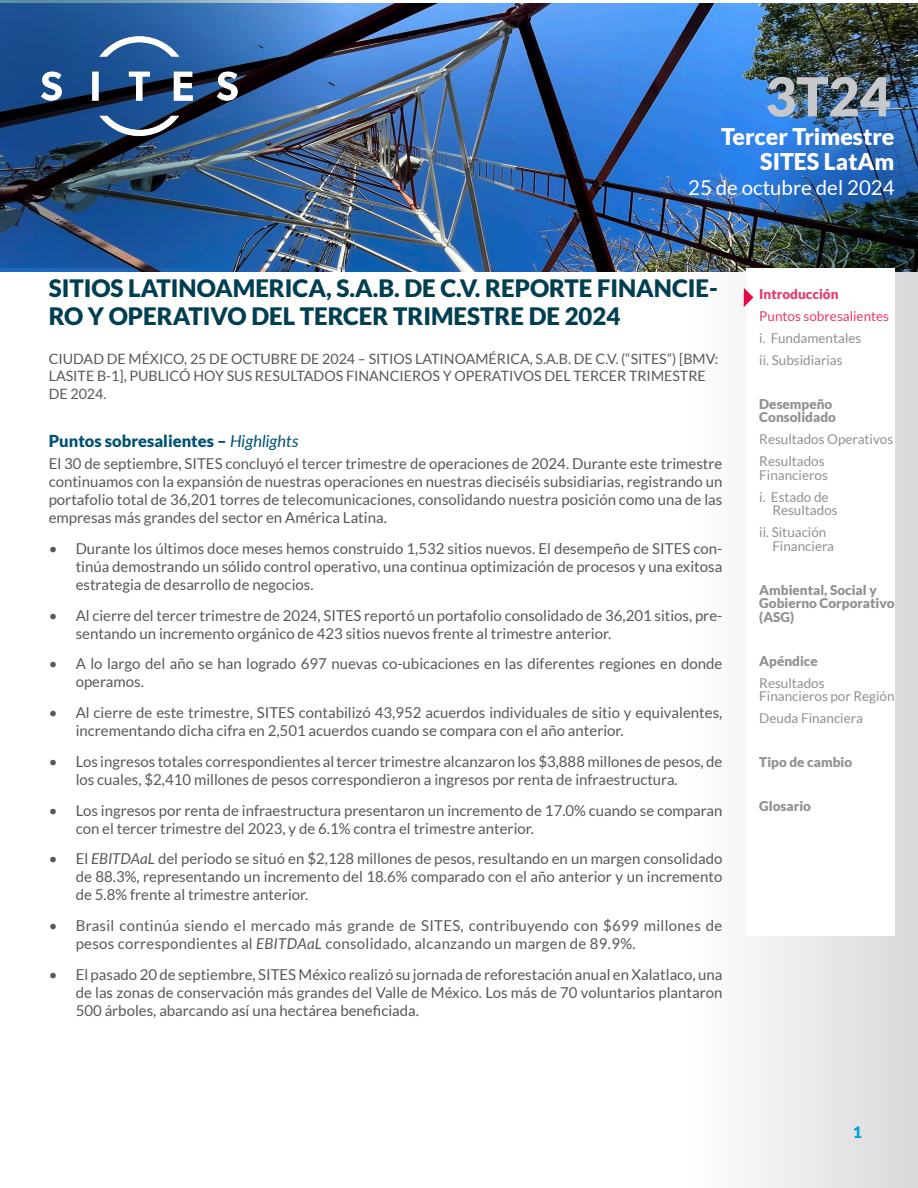
<style>
.page{position:relative;width:918px;height:1188px;background:#fff}
.page>*{position:absolute;margin:0;border:0;box-sizing:border-box;transform-origin:0 0}
.t1{font:900 53.7px "Lato";color:#c7c8cc}
.t2{font:900 24px/28.8px "Lato";color:#003e52}
.t3{font:900 23.1px/24.9px "Lato";color:#fff;text-align:right}
.t4{font:20.4px "Lato";color:#fff}
.subtitutlo_1{font:900 16.5px "Lato";color:#005271}
.t5{font:900 15.75px "Lato";color:#009fd6}
.Cuerpo_de_texto{font:15px/18px "Lato";color:#57585a}
.Cuerpo_de_texto-2{font:15px/18px "Lato";letter-spacing:.02em;color:#57585a}
.t6{font:14.25px/17.5px "Lato";color:#57585a}
.t7{font:13.5px/22px "Lato";color:#8f9194}
.t8{font:900 13.5px/13.5px "Lato";color:#8f9194}
.t9{font:13.5px "Lato";color:#ea396b}
.t10{font:900 13.5px "Lato";color:#ea396b}
.s1{font-weight:400;font-style:italic}
.s2{font-style:italic}
</style>
<div class="page">
<img style="left:0;top:3px;width:918px;height:268px">
<img style="left:725px;top:56px;width:193px;height:212px">
<img style="left:0;top:0;width:367px;height:268px">
<div style="left:686px;top:268px;width:232px;height:920px;background:linear-gradient(to right,#fff,#d8d9db)"></div>
<img style="left:31px;top:30px;width:216px;height:117px">
<div style="left:746px;top:268px;width:149px;height:668px;background:#fff"></div>
<svg style="left:744px;top:288px;width:9px;height:19px"></svg>
<h1 class="t1" style="left:765px;top:65px;width:127px">3T24</h1>
<h3 class="t3" style="left:721px;top:124px;width:175px">Tercer Trimestre<br>SITES LatAm</h3>
<h3 class="t4" style="left:688px;top:176px;width:208px">25 de octubre del 2024</h3>
<p class="t2" style="left:49px;top:273px;width:671px">SITIOS LATINOAMERICA, S.A.B. DE C.V. REPORTE FINANCIE-<br>RO Y OPERATIVO DEL TERCER TRIMESTRE DE 2024</p>
<p class="t6" style="left:49px;top:350px;width:671px">CIUDAD DE MÉXICO, 25 DE OCTUBRE DE 2024 – SITIOS LATINOAMÉRICA, S.A.B. DE C.V. (“SITES”) [BMV:<br>LASITE B-1], PUBLICÓ HOY SUS RESULTADOS FINANCIEROS Y OPERATIVOS DEL TERCER TRIMESTRE<br>DE 2024.</p>
<p class="subtitutlo_1" style="left:49px;top:431px;width:252px">Puntos sobresalientes – <span class="s1">Highlights</span></p>
<p class="Cuerpo_de_texto" style="left:49px;top:455px;width:675px;text-align:justify">El 30 de septiembre, SITES concluyó el tercer trimestre de operaciones de 2024. Durante este trimestre continuamos con la expansión de nuestras operaciones en nuestras dieciséis subsidiarias, registrando un portafolio total de 36,201 torres de telecomunicaciones, consolidando nuestra posición como una de las empresas más grandes del sector en América Latina.</p>
<p class="Cuerpo_de_texto" style="left:76px;top:539px;width:648px;text-align:justify;text-indent:-27px">• Durante los últimos doce meses hemos construido 1,532 sitios nuevos. El desempeño de SITES con&shy;tinúa demostrando un sólido control operativo, una continua optimización de procesos y una exitosa estrategia de desarrollo de negocios.</p>
<p class="Cuerpo_de_texto" style="left:76px;top:606px;width:648px;text-indent:-27px">• Al cierre del tercer trimestre de 2024, SITES reportó un portafolio consolidado de 36,201 sitios, pre&shy;sentando un incremento orgánico de 423 sitios nuevos frente al trimestre anterior.</p>
<p class="Cuerpo_de_texto" style="left:76px;top:655px;width:648px;text-indent:-27px">• A lo largo del año se han logrado 697 nuevas co-ubicaciones en las diferentes regiones en donde operamos.</p>
<p class="Cuerpo_de_texto" style="left:76px;top:704px;width:648px;text-indent:-27px">• Al cierre de este trimestre, SITES contabilizó 43,952 acuerdos individuales de sitio y equivalentes, incrementando dicha cifra en 2,501 acuerdos cuando se compara con el año anterior.</p>
<p class="Cuerpo_de_texto" style="left:76px;top:752px;width:648px;text-indent:-27px">• Los ingresos totales correspondientes al tercer trimestre alcanzaron los $3,888 millones de pesos, de los cuales, $2,410 millones de pesos correspondieron a ingresos por renta de infraestructura.</p>
<p class="Cuerpo_de_texto" style="left:76px;top:801px;width:648px;text-indent:-27px">• Los ingresos por renta de infraestructura presentaron un incremento de 17.0% cuando se comparan con el tercer trimestre del 2023, y de 6.1% contra el trimestre anterior.</p>
<p class="Cuerpo_de_texto" style="left:76px;top:850px;width:648px;text-align:justify;text-indent:-27px">• El <span class="s2">EBITDAaL</span> del periodo se situó en $2,128 millones de pesos, resultando en un margen consolidado de 88.3%, representando un incremento del 18.6% comparado con el año anterior y un incremento de 5.8% frente al trimestre anterior.</p>
<p class="Cuerpo_de_texto-2" style="left:76px;top:917px;width:648px;text-indent:-27px">• Brasil continúa siendo el mercado más grande de SITES, contribuyendo con $699 millones de pesos correspondientes al <span class="s2">EBITDAaL</span> consolidado, alcanzando un margen de 89.9%.</p>
<p class="Cuerpo_de_texto" style="left:76px;top:965px;width:648px;text-align:justify;text-indent:-27px">• El pasado 20 de septiembre, SITES México realizó su jornada de reforestación anual en Xalatlaco, una de las zonas de conservación más grandes del Valle de México. Los más de 70 voluntarios plantaron 500 árboles, abarcando así una hectárea beneficiada.</p>
<p class="t10" style="left:759px;top:286px;width:81px">Introducción</p>
<p class="t9" style="left:759px;top:308px;width:131px">Puntos sobresalientes</p>
<p class="t7" style="left:759px;top:327px;width:104px">i. Fundamentales ii. Subsidiarias</p>
<p class="t8" style="left:759px;top:397px;width:78px">Desempeño<br>Consolidado</p>
<p class="t7" style="left:759px;top:428px;width:135px">Resultados Operativos<br>Resultados</p>
<p class="t7" style="left:759px;top:464px;width:71px">Financieros i. Estado de</p>
<p class="t7" style="left:759px;top:499px;width:80px;text-indent:13px">Resultados ii. Situación</p>
<p class="t7" style="left:772px;top:535px;width:63px">Financiera</p>
<p class="t8" style="left:759px;top:583px;width:137px">Ambiental, Social y<br>Gobierno Corporativo (ASG)</p>
<p class="t8" style="left:759px;top:654px;width:60px">Apéndice</p>
<p class="t7" style="left:759px;top:676px;width:137px;line-height:13.5px">Resultados<br>Financieros por Región</p>
<p class="t7" style="left:759px;top:707px;width:105px">Deuda Financiera</p>
<p class="t8" style="left:759px;top:755px;width:94px">Tipo de cambio</p>
<p class="t8" style="left:759px;top:799px;width:53px">Glosario</p>
<p class="t5" style="left:853px;top:1123px;width:11px">1</p>
</div>
